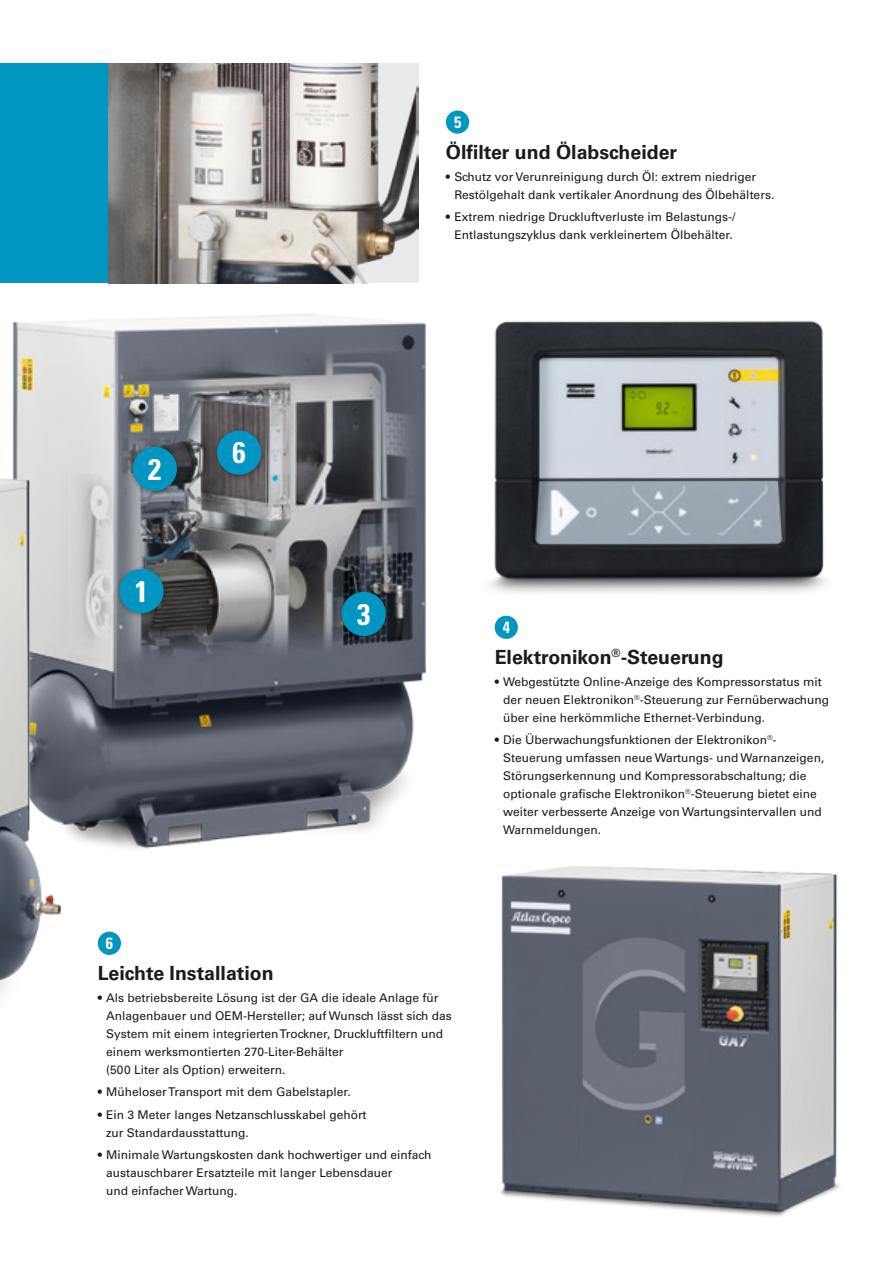
<style>
.page{position:relative;width:893px;height:1263px;background:#fff}
.page>*{position:absolute;margin:0;border:0;box-sizing:border-box;transform-origin:0 0}
.t1{font:700 condensed 29.7px "Univers LT Std";color:#fff}
.t2{font:700 19.5px "Univers LT Std";color:#1c1b1a}
.t3{font:700 condensed 16.35px "Univers LT Std";color:#fff}
.t4{font:12px/18px "Univers LT Std";color:#1c1b1a}
</style>
<div class="page">
<div style="left:495px;top:616px;width:23px;height:23px;background:#0096c1;border-radius:50%"></div>
<div style="left:446px;top:110px;width:23px;height:24px;background:#0096c1;border-radius:50%"></div>
<div style="left:0;top:64px;width:108px;height:219px;background:#0096c1"></div>
<img style="left:108px;top:64px;width:311px;height:219px">
<img style="left:500px;top:865px;width:340px;height:352px">
<img style="left:490px;top:320px;width:336px;height:273px">
<img style="left:12px;top:283px;width:415px;height:566px">
<img style="left:0;top:441px;width:142px;height:553px">
<div style="left:115px;top:565px;width:54px;height:53px;background:#1c1b1a;opacity:.5"></div>
<div style="left:119px;top:569px;width:45px;height:44px;background:#0096c1;border-radius:50%"></div>
<div style="left:338px;top:588px;width:53px;height:53px;background:#1c1b1a;opacity:.5"></div>
<div style="left:342px;top:592px;width:44px;height:44px;background:#0096c1;border-radius:50%"></div>
<div style="left:129px;top:443px;width:53px;height:53px;background:#1c1b1a;opacity:.5"></div>
<div style="left:133px;top:447px;width:44px;height:44px;background:#0096c1;border-radius:50%"></div>
<div style="left:213px;top:427px;width:53px;height:53px;background:#1c1b1a;opacity:.5"></div>
<div style="left:217px;top:430px;width:44px;height:45px;background:#0096c1;border-radius:50%"></div>
<h3 class="t3" style="left:454px;top:112px;width:9px">5</h3>
<h1 class="t1" style="left:148px;top:451px;width:15px">2</h1>
<h1 class="t1" style="left:135px;top:573px;width:15px">1</h1>
<h1 class="t1" style="left:232px;top:435px;width:15px">6</h1>
<h3 class="t3" style="left:106px;top:933px;width:9px">6</h3>
<h2 class="t2" style="left:446px;top:140px;width:233px">Ölfilter und Ölabscheider</h2>
<p class="t4" style="left:454px;top:168px;width:322px;text-indent:-9px">• Schutz vor Verunreinigung durch Öl: extrem niedriger<br>Restölgehalt dank vertikaler Anordnung des Ölbehälters.</p>
<p class="t4" style="left:446px;top:208px;width:291px;text-align:center">• Extrem niedrige Druckluftverluste im Belastungs-/<br>Entlastungszyklus dank verkleinertem Ölbehälter.</p>
<h1 class="t1" style="left:357px;top:596px;width:15px">3</h1>
<h3 class="t3" style="left:503px;top:617px;width:9px">4</h3>
<h2 class="t2" style="left:495px;top:646px;width:230px">Elektronikon<sup>®</sup>-Steuerung</h2>
<p class="t4" style="left:503px;top:673px;width:327px;text-indent:-9px">• Webgestützte Online-Anzeige des Kompressorstatus mit der neuen Elektronikon<sup>®</sup>-Steuerung zur Fernüberwachung über eine herkömmliche Ethernet-Verbindung.</p>
<p class="t4" style="left:503px;top:731px;width:323px;text-indent:-9px">• Die Überwachungsfunktionen der Elektronikon<sup>®</sup>- Steuerung umfassen neue Wartungs- und Warnanzeigen, Störungserkennung und Kompressorabschaltung; die optionale grafische Elektronikon<sup>®</sup>-Steuerung bietet eine weiter verbesserte Anzeige von Wartungsintervallen und Warnmeldungen.</p>
<h2 class="t2" style="left:98px;top:962px;width:177px">Leichte Installation</h2>
<p class="t4" style="left:106px;top:989px;width:347px;text-indent:-9px">• Als betriebsbereite Lösung ist der GA die ideale Anlage für Anlagenbauer und OEM-Hersteller; auf Wunsch lässt sich das System mit einem integrierten Trockner, Druckluftfiltern und einem werksmontierten 270-Liter-Behälter<br>(500 Liter als Option) erweitern.</p>
<p class="t4" style="left:98px;top:1083px;width:254px">• Müheloser Transport mit dem Gabelstapler.</p>
<p class="t4" style="left:106px;top:1105px;width:262px;text-indent:-9px">• Ein 3 Meter langes Netzanschlusskabel gehört zur Standardausstattung.</p>
<p class="t4" style="left:106px;top:1146px;width:327px;text-indent:-9px">• Minimale Wartungskosten dank hochwertiger und einfach austauschbarer Ersatzteile mit langer Lebensdauer<br>und einfacher Wartung.</p>
</div>
